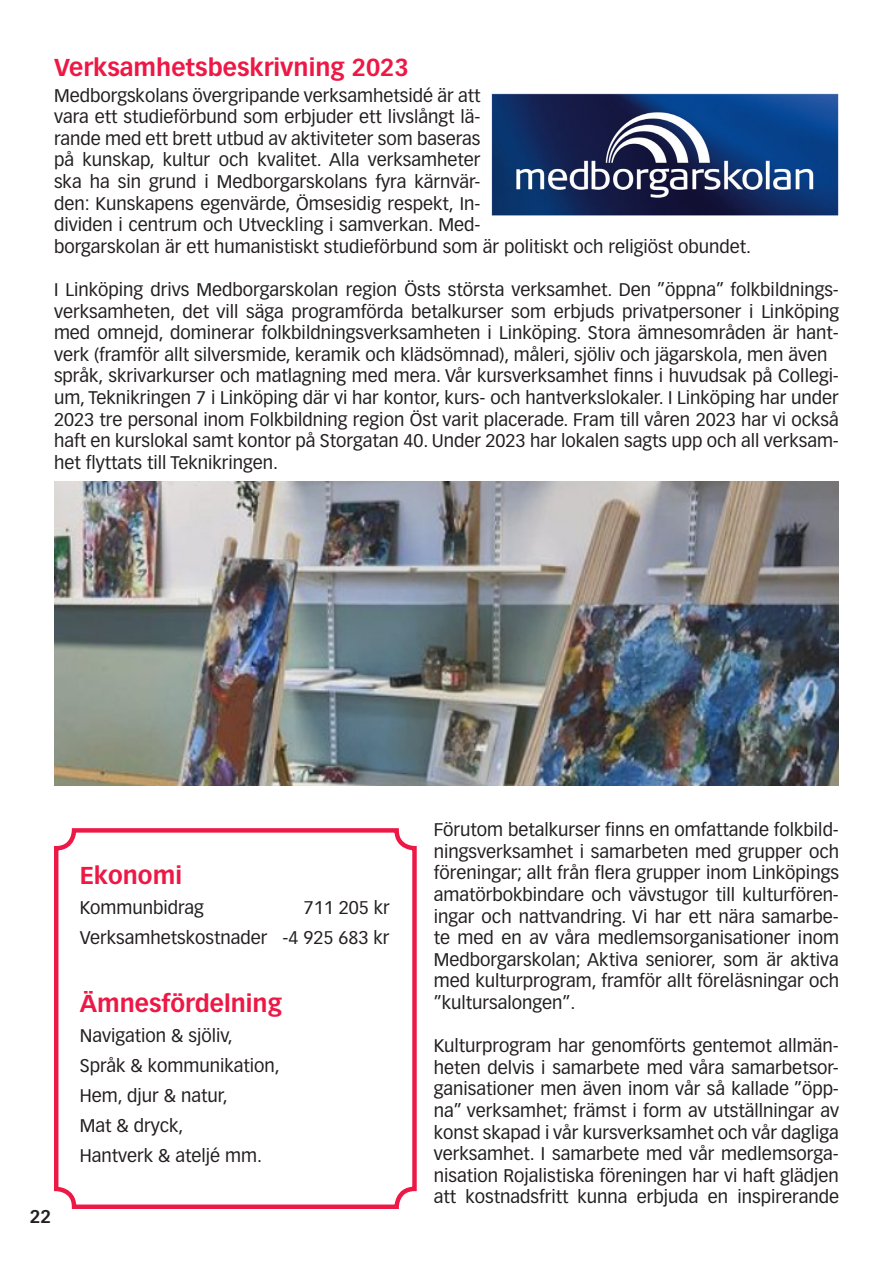
<style>
.page{position:relative;width:893px;height:1263px;background:#fff}
.page>*{position:absolute;margin:0;border:0;box-sizing:border-box;transform-origin:0 0}
.Rubrikavstånd{font:700 24px "Vectora LT Pro";color:#ed1845}
.röd_inforuta{font:700 24px "Vectora LT Pro";color:#ed1845}
.Huvudtexten{font:18px/21.6px "Vectora LT Pro";color:#231f20;text-align:justify}
.röd_inforuta-2{font:18px "Vectora LT Pro";color:#231f20}
.t1{font:700 18px "Vectora LT Pro";color:#231f20}
</style>
<div class="page">
<img style="left:491px;top:94px;width:348px;height:122px">
<div style="left:54px;top:828px;width:363px;height:381px;border:4px solid #ed1845;border-radius:18px"></div>
<img style="left:54px;top:481px;width:785px;height:304px">
<p class="Rubrikavstånd" style="left:54px;top:53px;width:356px">Verksamhetsbeskrivning 2023</p>
<p class="Huvudtexten" style="left:54px;top:84px;width:699px;text-align:left">Medborgskolans övergripande verksamhetsidé är att<br>vara ett studieförbund som erbjuder ett livslångt lä-<br>rande med ett brett utbud av aktiviteter som baseras<br>på kunskap, kultur och kvalitet. Alla verksamheter<br>ska ha sin grund i Medborgarskolans fyra kärnvär-<br>den: Kunskapens egenvärde, Ömsesidig respekt, In-<br>dividen i centrum och Utveckling i samverkan. Med-<br>borgarskolan är ett humanistiskt studieförbund som är politiskt och religiöst obundet.</p>
<p class="Huvudtexten" style="left:54px;top:279px;width:786px">I Linköping drivs Medborgarskolan region Östs största verksamhet. Den ”öppna” folkbildnings&shy;verksamheten, det vill säga programförda betalkurser som erbjuds privatpersoner i Linköping med omnejd, dominerar folkbildningsverksamheten i Linköping. Stora ämnesområden är hant&shy;verk (framför allt silversmide, keramik och klädsömnad), måleri, sjöliv och jägarskola, men även</p>
<p class="Huvudtexten" style="left:54px;top:365px;width:786px">språk, skrivarkurser och matlagning med mera. Vår kursverksamhet finns i huvudsak på Collegi&shy;um, Teknikringen 7 i Linköping där vi har kontor, kurs- och hantverkslokaler. I Linköping har under 2023 tre personal inom Folkbildning region Öst varit placerade. Fram till våren 2023 har vi också haft en kurslokal samt kontor på Storgatan 40. Under 2023 har lokalen sagts upp och all verksam&shy;het flyttats till Teknikringen.</p>
<p class="t1" style="left:30px;top:1205px;width:23px">22</p>
<p class="röd_inforuta" style="left:80px;top:861px;width:104px">Ekonomi</p>
<p class="röd_inforuta-2" style="left:80px;top:897px;width:126px">Kommunbidrag</p>
<p class="röd_inforuta-2" style="left:304px;top:897px;width:87px">711 205 kr</p>
<p class="röd_inforuta-2" style="left:80px;top:927px;width:311px">Verksamhetskostnader -4 925 683 kr</p>
<p class="röd_inforuta" style="left:80px;top:988px;width:204px">Ämnesfördelning</p>
<p class="röd_inforuta-2" style="left:80px;top:1024px;width:155px">Navigation &amp; sjöliv,</p>
<p class="röd_inforuta-2" style="left:80px;top:1054px;width:202px">Språk &amp; kommunikation,</p>
<p class="röd_inforuta-2" style="left:80px;top:1085px;width:150px">Hem, djur &amp; natur,</p>
<p class="röd_inforuta-2" style="left:80px;top:1115px;width:105px">Mat &amp; dryck,</p>
<p class="röd_inforuta-2" style="left:80px;top:1145px;width:184px">Hantverk &amp; ateljé mm.</p>
<p class="Huvudtexten" style="left:434px;top:819px;width:407px">Förutom betalkurser finns en omfattande folkbild&shy;ningsverksamhet i samarbeten med grupper och föreningar; allt från flera grupper inom Linköpings amatörbokbindare och vävstugor till kulturfören&shy;ingar och nattvandring. Vi har ett nära samarbe&shy;te med en av våra medlemsorganisationer inom Medborgarskolan; Aktiva seniorer, som är aktiva med kulturprogram, framför allt föreläsningar och ”kultursalongen”.</p>
<p class="Huvudtexten" style="left:434px;top:1035px;width:407px">Kulturprogram har genomförts gentemot allmän&shy;heten delvis i samarbete med våra samarbetsor&shy;ganisationer men även inom vår så kallade ”öpp&shy;na” verksamhet; främst i form av utställningar av konst skapad i vår kursverksamhet och vår dagliga verksamhet. I samarbete med vår medlemsorga&shy;nisation Rojalistiska föreningen har vi haft glädjen att kostnadsfritt kunna erbjuda en inspirerande</p>
</div>
